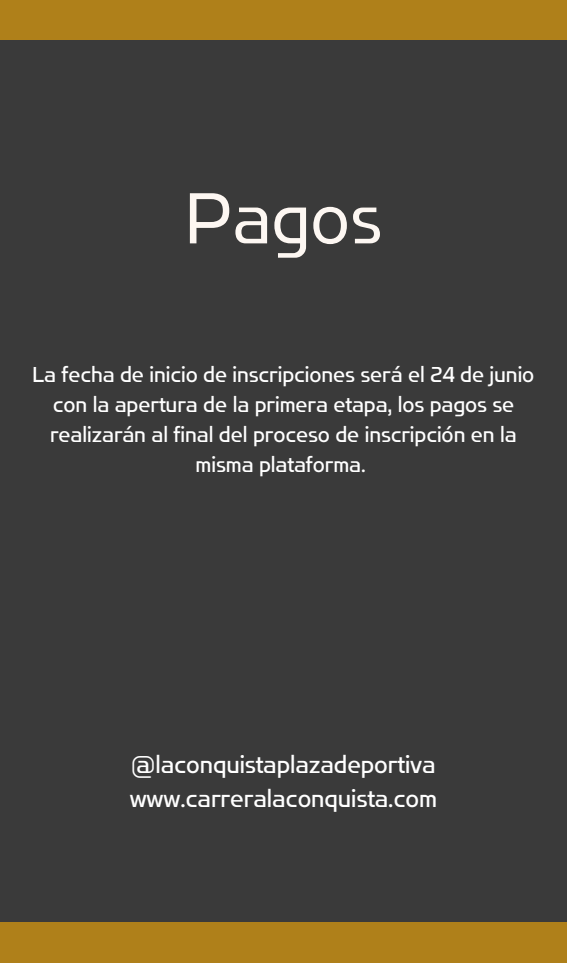
<style>
.page{position:relative;width:567px;height:963px;background:#3a3a3a}
.page>*{position:absolute;margin:0;border:0;box-sizing:border-box;transform-origin:0 0}
.t1{font:71.6px "Flatory Sans 300";color:#fdf7f2}
.t2{font:24.4px/34px "Flatory Sans 400";color:#fff}
.t3{font:21.6px/30px "Flatory Sans 400";color:#fff;text-align:center}
</style>
<div class="page">
<div style="left:0;top:0;width:200px;height:40px;background:#af801a"></div>
<div style="left:436px;top:0;width:131px;height:40px;background:#af801a"></div>
<div style="left:199px;top:0;width:238px;height:40px;background:#af801a"></div>
<div style="left:0;top:923px;width:222px;height:40px;background:#af801a"></div>
<div style="left:458px;top:923px;width:109px;height:40px;background:#af801a"></div>
<div style="left:221px;top:923px;width:238px;height:40px;background:#af801a"></div>
<h1 class="t1" style="left:185px;top:177px;width:197px">Pagos</h1>
<p class="t3" style="left:33px;top:360px;width:503px">La fecha de inicio de inscripciones será el 24 de junio con la apertura de la primera etapa, los pagos se realizarán al final del proceso de inscripción en la misma plataforma.</p>
<p class="t2" style="left:130px;top:747px;width:309px">@laconquistaplazadeportiva www.carreralaconquista.com</p>
</div>
